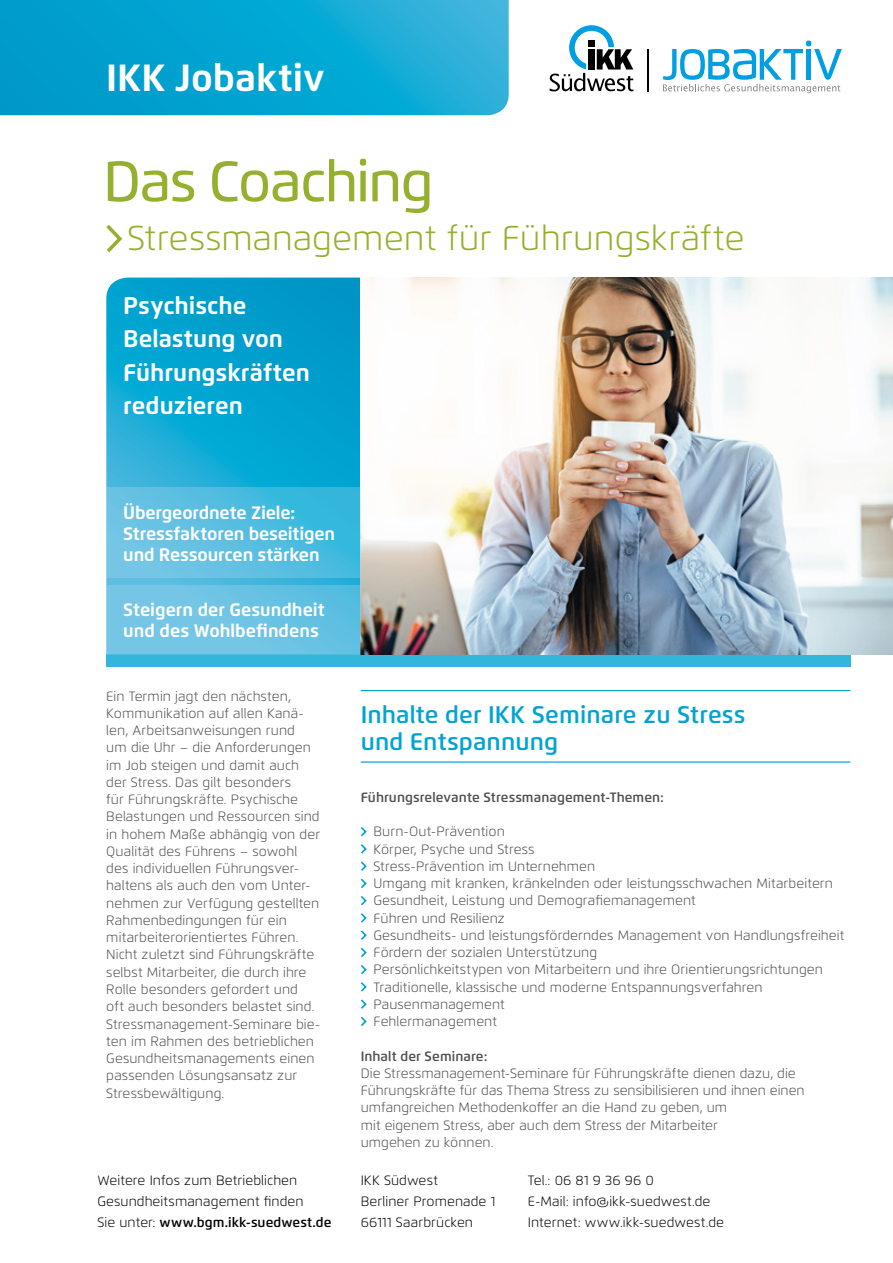
<style>
.page{position:relative;width:893px;height:1263px;background:#fff}
.page>*{position:absolute;margin:0;border:0;box-sizing:border-box;transform-origin:0 0}
.t1{font:500 57px "Flexo";letter-spacing:-.03em;color:#94b02d}
.t2{font:700 37.8px "Flexo";color:#fff}
.t3{font:300 34.5px "Flexo";color:#94b02d}
.t4{font:700 24px/33.6px "Flexo";color:#fff}
.t5{font:600 24px/27px "Flexo";letter-spacing:.005em;color:#00a3d4}
.t6{font:700 18px/21px "Flexo";letter-spacing:-.01em;color:#fff}
.t7{font:300 13.5px/17.2px "Flexo";letter-spacing:.005em;color:#4e4e4d}
.t8{font:300 13.5px/21px "Flexo";letter-spacing:.005em;color:#000}
.t9{font:600 13.5px "Flexo";letter-spacing:.005em;color:#4e4e4d}
.s1{font-weight:600}
</style>
<div class="page">
<svg style="left:0;top:0;width:509px;height:115px;background:#0ba6d2"></svg>
<svg style="left:663px;top:41px;width:179px;height:52px"></svg>
<svg style="left:550px;top:25px;width:83px;height:66px"></svg>
<hr style="left:648px;top:49px;width:1px;height:42px;background:#000">
<svg style="left:106px;top:278px;width:255px;height:307px;background:#0aa4d1"></svg>
<div style="left:106px;top:654px;width:744px;height:13px;background:#33b5dc"></div>
<img style="left:361px;top:278px;width:532px;height:376px">
<svg style="left:106px;top:487px;width:255px;height:91px;background:#57bee0"></svg>
<div style="left:106px;top:585px;width:255px;height:69px;background:linear-gradient(to right,#7cc8e7,#5dbfe1)"></div>
<svg style="left:106px;top:224px;width:17px;height:29px"></svg>
<svg style="left:360px;top:827px;width:7px;height:199px"></svg>
<hr style="left:361px;top:690px;width:489px;height:1px;background:#00a3d4">
<hr style="left:361px;top:761px;width:489px;height:2px;background:#00a3d4">
<h2 class="t2" style="left:106px;top:55px;width:220px">IKK Jobaktiv</h2>
<h1 class="t1" style="left:103px;top:147px;width:332px">Das Coaching</h1>
<h3 class="t3" style="left:127px;top:217px;width:618px">Stressmanagement für Führungskräfte</h3>
<h3 class="t4" style="left:123px;top:288px;width:188px">Psychische<br>Belastung von<br>Führungskräften reduzieren</h3>
<h3 class="t6" style="left:123px;top:502px;width:213px">Übergeordnete Ziele:<br>Stressfaktoren beseitigen und Ressourcen stärken</h3>
<h3 class="t6" style="left:123px;top:599px;width:203px">Steigern der Gesundheit und des Wohlbefindens</h3>
<p class="t7" style="left:106px;top:687px;width:215px">Ein Termin jagt den nächsten,<br>Kommunikation auf allen Kanä&shy;len, Arbeitsanweisungen rund<br>um die Uhr – die Anforderungen im Job steigen und damit auch der Stress. Das gilt besonders<br>für Führungskräfte. Psychische<br>Belastungen und Ressourcen sind in hohem Maße abhängig von der<br>Qualität des Führens – sowohl des individuellen Führungsver&shy;haltens als auch den vom Unter&shy;nehmen zur Verfügung gestellten<br>Rahmenbedingungen für ein mitarbeiterorientiertes Führen.<br>Nicht zuletzt sind Führungskräfte selbst Mitarbeiter, die durch ihre<br>Rolle besonders gefordert und<br>oft auch besonders belastet sind.<br>Stressmanagement-Seminare bie&shy;ten im Rahmen des betrieblichen<br>Gesundheitsmanagements einen passenden Lösungsansatz zur<br>Stressbewältigung.</p>
<h3 class="t5" style="left:361px;top:701px;width:386px">Inhalte der IKK Seminare zu Stress und Entspannung</h3>
<p class="t9" style="left:361px;top:789px;width:305px">Führungsrelevante Stressmanagement-Themen:</p>
<p class="t7" style="left:373px;top:823px;width:472px">Burn-Out-Prävention<br>Körper, Psyche und Stress<br>Stress-Prävention im Unternehmen<br>Umgang mit kranken, kränkelnden oder leistungsschwachen Mitarbeitern Gesundheit, Leistung und Demografiemanagement<br>Führen und Resilienz<br>Gesundheits- und leistungsförderndes Management von Handlungsfreiheit Fördern der sozialen Unterstützung<br>Persönlichkeitstypen von Mitarbeitern und ihre Orientierungsrichtungen Traditionelle, klassische und moderne Entspannungsverfahren Pausenmanagement<br>Fehlermanagement</p>
<p class="t9" style="left:361px;top:1048px;width:128px">Inhalt der Seminare:</p>
<p class="t7" style="left:361px;top:1065px;width:445px">Die Stressmanagement-Seminare für Führungskräfte dienen dazu, die Führungskräfte für das Thema Stress zu sensibilisieren und ihnen einen umfangreichen Methodenkoffer an die Hand zu geben, um<br>mit eigenem Stress, aber auch dem Stress der Mitarbeiter<br>umgehen zu können.</p>
<p class="t8" style="left:97px;top:1170px;width:236px">Weitere Infos zum Betrieblichen<br>Gesundheitsmanagement finden<br>Sie unter: <span class="s1">www.bgm.ikk-suedwest.de</span></p>
<p class="t8" style="left:528px;top:1169px;width:198px">Tel.: 06 81 9 36 96 0<br>E-Mail: info@ikk-suedwest.de<br>Internet: www.ikk-suedwest.de</p>
<p class="t8" style="left:361px;top:1169px;width:136px">IKK Südwest<br>Berliner Promenade 1<br>66111 Saarbrücken</p>
</div>
